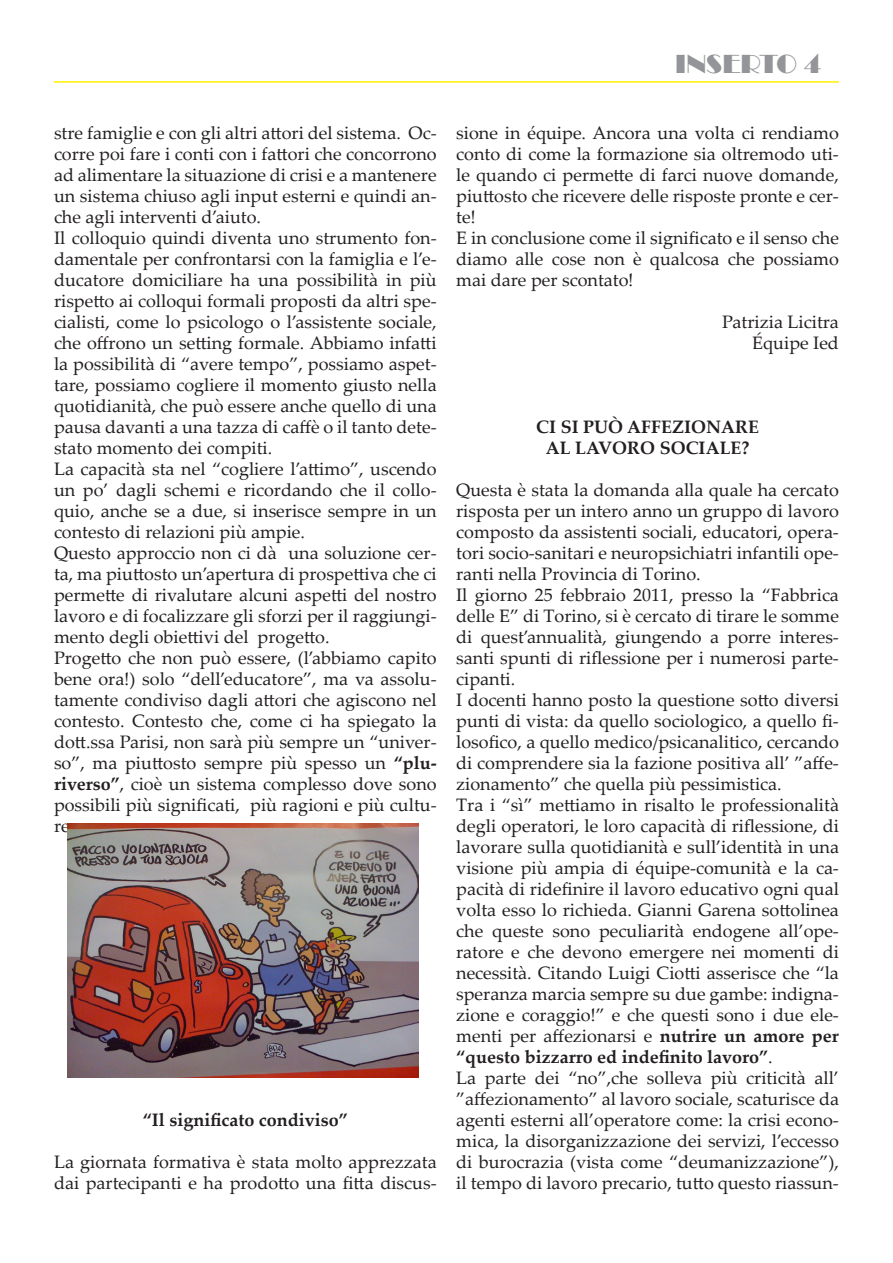
<style>
.page{position:relative;width:893px;height:1263px;background:#fff}
.page>*{position:absolute;margin:0;border:0;box-sizing:border-box;transform-origin:0 0}
.t1{font:27px "Broadway";color:#939598}
.t2{font:18px/21px "Palatino Linotype";color:#231f20;text-align:justify}
.t3{font:700 18px "Palatino Linotype";color:#231f20}
.s1{font-weight:700}
</style>
<div class="page">
<img style="left:68px;top:824px;width:350px;height:253px">
<hr style="left:54px;top:81px;width:785px;height:2px;background:#fff101">
<p class="t1" style="left:675px;top:48px;width:147px">INSERTO 4</p>
<p class="t2" style="left:54px;top:122px;width:384px">stre famiglie e con gli altri attori del sistema. Oc&shy;corre poi fare i conti con i fattori che concorrono ad alimentare la situazione di crisi e a mantenere un sistema chiuso agli input esterni e quindi an&shy;che agli interventi d’aiuto.</p>
<p class="t2" style="left:54px;top:227px;width:384px">Il colloquio quindi diventa uno strumento fon&shy;damentale per confrontarsi con la famiglia e l’e&shy;ducatore domiciliare ha una possibilità in più rispetto ai colloqui formali proposti da altri spe&shy;cialisti, come lo psicologo o l’assistente sociale, che offrono un setting formale. Abbiamo infatti la possibilità di “avere tempo”, possiamo aspet&shy;tare, possiamo cogliere il momento giusto nella quotidianità, che può essere anche quello di una pausa davanti a una tazza di caffè o il tanto dete&shy;stato momento dei compiti.</p>
<p class="t2" style="left:54px;top:458px;width:384px">La capacità sta nel “cogliere l’attimo”, uscendo un po’ dagli schemi e ricordando che il collo&shy;quio, anche se a due, si inserisce sempre in un contesto di relazioni più ampie.</p>
<p class="t2" style="left:54px;top:542px;width:384px">Questo approccio non ci dà una soluzione cer&shy;ta, ma piuttosto un’apertura di prospettiva che ci permette di rivalutare alcuni aspetti del nostro lavoro e di focalizzare gli sforzi per il raggiungi&shy;mento degli obiettivi del progetto.</p>
<p class="t2" style="left:54px;top:647px;width:384px">Progetto che non può essere, (l’abbiamo capito bene ora!) solo “dell’educatore”, ma va assolu&shy;tamente condiviso dagli attori che agiscono nel contesto. Contesto che, come ci ha spiegato la dott.ssa Parisi, non sarà più sempre un “univer&shy;so”, ma piuttosto sempre più spesso un <span class="s1">“plu&shy;riverso”</span>, cioè un sistema complesso dove sono possibili più significati, più ragioni e più cultu&shy;re.</p>
<p class="t3" style="left:143px;top:1107px;width:207px">“Il significato condiviso”</p>
<p class="t2" style="left:54px;top:1151px;width:384px">La giornata formativa è stata molto apprezzata dai partecipanti e ha prodotto una fitta discus-</p>
<p class="t2" style="left:456px;top:122px;width:384px">sione in équipe. Ancora una volta ci rendiamo conto di come la formazione sia oltremodo uti&shy;le quando ci permette di farci nuove domande, piuttosto che ricevere delle risposte pronte e cer&shy;te!</p>
<p class="t2" style="left:456px;top:227px;width:384px">E in conclusione come il significato e il senso che diamo alle cose non è qualcosa che possiamo mai dare per scontato!</p>
<p class="t2" style="left:722px;top:311px;width:118px">Patrizia Licitra</p>
<p class="t2" style="left:752px;top:332px;width:88px">Équipe Ied</p>
<p class="t3" style="left:536px;top:414px;width:224px">CI SI PUÒ AFFEZIONARE</p>
<p class="t3" style="left:546px;top:435px;width:205px">AL LAVORO SOCIALE?</p>
<p class="t2" style="left:456px;top:479px;width:384px">Questa è stata la domanda alla quale ha cercato risposta per un intero anno un gruppo di lavoro composto da assistenti sociali, educatori, opera&shy;tori socio-sanitari e neuropsichiatri infantili ope&shy;ranti nella Provincia di Torino.</p>
<p class="t2" style="left:456px;top:584px;width:384px">Il giorno 25 febbraio 2011, presso la “Fabbrica delle E” di Torino, si è cercato di tirare le somme di quest’annualità, giungendo a porre interes&shy;santi spunti di riflessione per i numerosi parte&shy;cipanti.</p>
<p class="t2" style="left:456px;top:689px;width:384px">I docenti hanno posto la questione sotto diversi punti di vista: da quello sociologico, a quello fi&shy;losofico, a quello medico/psicanalitico, cercando di comprendere sia la fazione positiva all’ ”affe&shy;zionamento” che quella più pessimistica.</p>
<p class="t2" style="left:456px;top:794px;width:384px">Tra i “sì” mettiamo in risalto le professionalità degli operatori, le loro capacità di riflessione, di lavorare sulla quotidianità e sull’identità in una visione più ampia di équipe-comunità e la ca&shy;pacità di ridefinire il lavoro educativo ogni qual volta esso lo richieda. Gianni Garena sottolinea che queste sono peculiarità endogene all’ope&shy;ratore e che devono emergere nei momenti di necessità. Citando Luigi Ciotti asserisce che “la speranza marcia sempre su due gambe: indigna&shy;zione e coraggio!” e che questi sono i due ele&shy;menti per affezionarsi e <span class="s1">nutrire un amore per “questo bizzarro ed indefinito lavoro”</span>.</p>
<p class="t2" style="left:456px;top:1067px;width:384px">La parte dei “no”,che solleva più criticità all’ ”affezionamento” al lavoro sociale, scaturisce da agenti esterni all’operatore come: la crisi econo&shy;mica, la disorganizzazione dei servizi, l’eccesso di burocrazia (vista come “deumanizzazione”), il tempo di lavoro precario, tutto questo riassun-</p>
</div>
